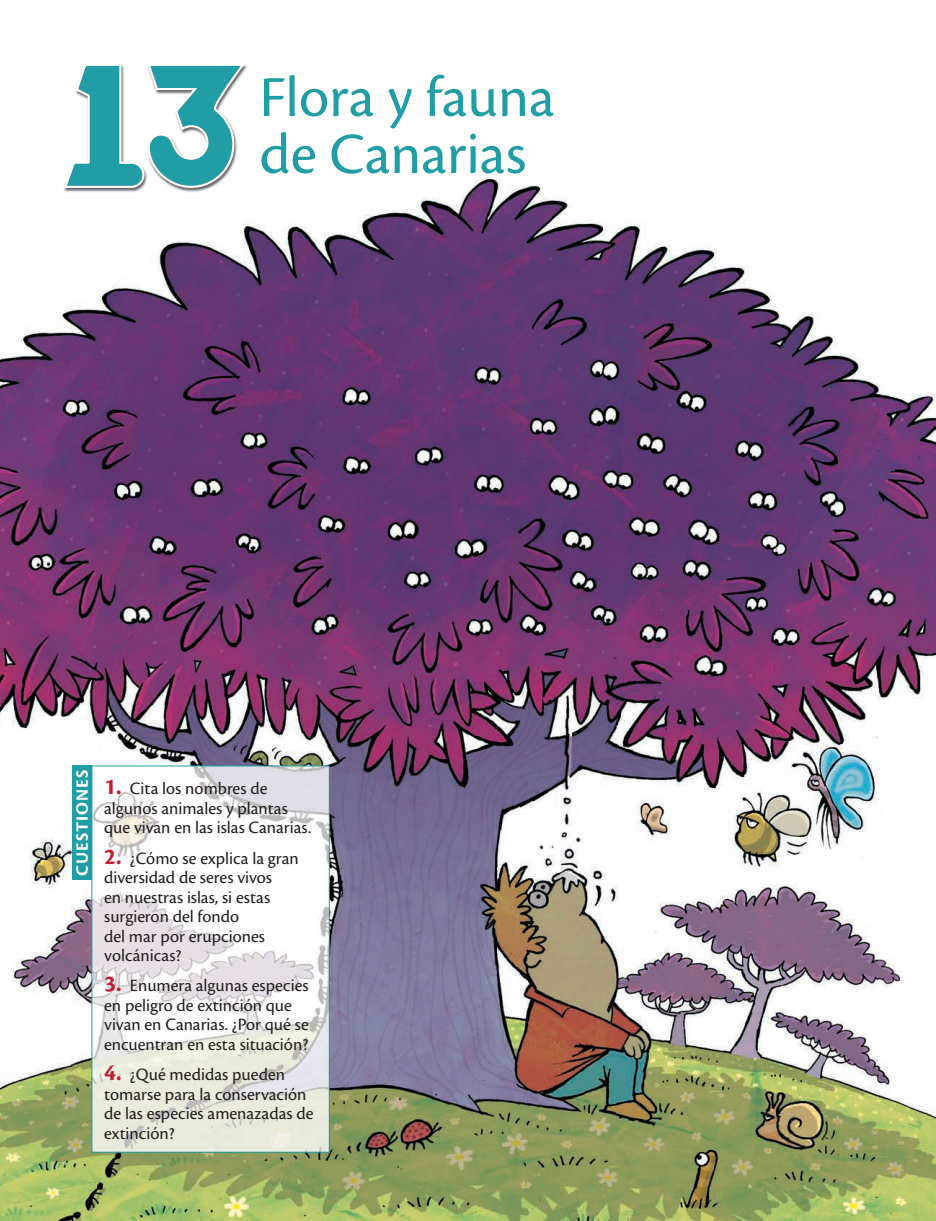
<style>
.page{position:relative;width:936px;height:1221px;background:#fff}
.page>*{position:absolute;margin:0;border:0;box-sizing:border-box;transform-origin:0 0}
.t1{font:60px/57px "Cronos Pro";color:#209da5}
.t2{font:18px/19.5px "Cronos Pro";color:#231f20}
.t3{font:700 18px "Cronos Pro";letter-spacing:.06em;color:#fff}
.s1{font-weight:700;font-size:24px;color:#c11f33}
</style>
<div class="page">
<img style="left:0;top:174px;width:935px;height:1046px">
<img style="left:93px;top:767px;width:235px;height:383px">
<div style="left:91px;top:765px;width:239px;height:387px;border:1px solid #209da5"></div>
<div style="left:72px;top:765px;width:19px;height:115px;background:#209da5"></div>
<img style="left:59px;top:65px;width:194px;height:130px">
<svg style="left:64px;top:65px;width:181px;height:123px"></svg>
<h1 class="t1" style="left:259px;top:73px;width:297px">Flora y fauna de Canarias</h1>
<p class="t3" style="left:76px;top:876px;width:108px;rotate:-90deg">CUESTIONES</p>
<p class="t2" style="left:104px;top:780px;width:208px"><span class="s1">1.</span> Cita los nombres de algunos animales y plantas que vivan en las islas Canarias.</p>
<p class="t2" style="left:104px;top:849px;width:196px"><span class="s1">2.</span> ¿Cómo se explica la gran diversidad de seres vivos<br>en nuestras islas, si estas surgieron del fondo<br>del mar por erupciones volcánicas?</p>
<p class="t2" style="left:104px;top:977px;width:206px"><span class="s1">3.</span> Enumera algunas especies en peligro de extinción que vivan en Canarias. ¿Por qué se encuentran en esta situación?</p>
<p class="t2" style="left:104px;top:1066px;width:211px"><span class="s1">4.</span> ¿Qué medidas pueden tomarse para la conservación de las especies amenazadas de extinción?</p>
</div>
